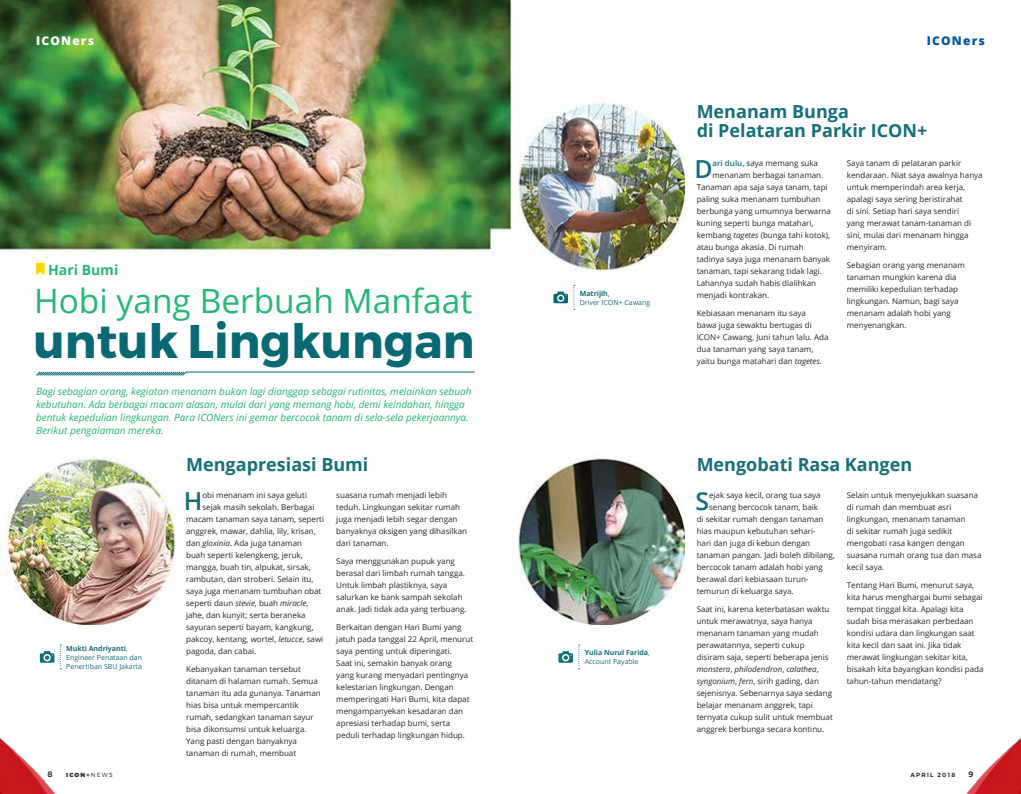
<style>
.page{position:relative;width:1021px;height:794px;background:#fff}
.page>*{position:absolute;margin:0;border:0;box-sizing:border-box;transform-origin:0 0}
.t1{font:700 47.2px "Montserrat";color:#086973}
.t2{font:33.4px "Open Sans";color:#27b677}
.t3{font:600 24.8px "Open Sans";color:#15707a}
.t4{font:700 18px/19px "Open Sans";color:#15707a}
.t5{font:700 14px "Open Sans";color:#27b677}
.t6{font:800 12px "Open Sans";letter-spacing:.1em;color:#0058a4}
.t7{font:800 12px "Open Sans";letter-spacing:.1em;color:#fff}
.t8{font:italic 10px/13px "Open Sans";color:#27b677}
.t9{font:8px/12px "Open Sans";color:#292829}
.t10{font:600 8px "Montserrat";color:#292829}
.t11{font:7px/9px "Open Sans";color:#15707a}
.t12{font:700 7px/9px "Open Sans";color:#15707a}
.t13{font:900 6px "Montserrat";color:#292829}
.t14{font:600 6px "Montserrat";letter-spacing:.2em;color:#292829}
.s1{font-weight:700}
.s2{font-weight:600;color:#15707a}
.s3{font-style:italic}
.s4{font-weight:400}
.s5{font-weight:300}
</style>
<div class="page">
<img style="left:0;top:0;width:684px;height:625px">
<svg style="left:36px;top:263px;width:9px;height:12px"></svg>
<hr style="left:186px;top:372px;width:288px;height:1px;background:#086973">
<svg style="left:35px;top:371px;width:152px;height:5px"></svg>
<svg style="left:40px;top:651px;width:14px;height:12px"></svg>
<svg style="left:60px;top:644px;width:1px;height:25px"></svg>
<svg style="left:558px;top:644px;width:22px;height:25px"></svg>
<svg style="left:553px;top:285px;width:22px;height:25px"></svg>
<img style="left:0;top:737px;width:56px;height:57px">
<img style="left:966px;top:738px;width:54px;height:56px">
<h3 class="t7" style="left:36px;top:32px;width:60px">ICONers</h3>
<h3 class="t5" style="left:48px;top:260px;width:72px">Hari Bumi</h3>
<h2 class="t2" style="left:34px;top:278px;width:440px">Hobi yang Berbuah Manfaat</h2>
<h1 class="t1" style="left:34px;top:312px;width:442px">untuk Lingkungan</h1>
<p class="t8" style="left:36px;top:384px;width:437px">Bagi sebagian orang, kegiatan menanam bukan lagi dianggap sebagai rutinitas, melainkan sebuah kebutuhan. Ada berbagai macam alasan, mulai dari yang memang hobi, demi keindahan, hingga bentuk kepedulian lingkungan. Para ICONers ini gemar bercocok tanam di sela-sela pekerjaannya.<br>Berikut pengalaman mereka.</p>
<p class="t11" style="left:580px;top:288px;width:72px"><span class="s1">Matrijih</span>,<br>Driver ICON+ Cawang</p>
<h3 class="t6" style="left:926px;top:32px;width:60px">ICONers</h3>
<h3 class="t4" style="left:696px;top:101px;width:232px">Menanam Bunga<br>di Pelataran Parkir ICON+</h3>
<h3 class="t3" style="left:694px;top:152px;width:20px">D</h3>
<p class="t9" style="left:712px;top:157px;width:107px"><span class="s2">ari dulu, s</span>aya memang suka</p>
<p class="t9" style="left:712px;top:169px;width:112px">menanam berbagai tanaman.</p>
<p class="t9" style="left:696px;top:181px;width:132px">Tanaman apa saja saya tanam, tapi</p>
<p class="t9" style="left:696px;top:193px;width:125px">paling suka menanam tumbuhan</p>
<p class="t9" style="left:696px;top:205px;width:136px">berbunga yang umumnya berwarna</p>
<p class="t9" style="left:696px;top:217px;width:118px">kuning seperti bunga matahari,</p>
<p class="t9" style="left:696px;top:229px;width:135px">kembang <span class="s3">tagetes</span> (bunga tahi kotok),</p>
<p class="t9" style="left:696px;top:241px;width:108px">atau bunga akasia. Di rumah</p>
<p class="t9" style="left:696px;top:253px;width:135px">tadinya saya juga menanam banyak</p>
<p class="t9" style="left:696px;top:265px;width:127px">tanaman, tapi sekarang tidak lagi.</p>
<p class="t9" style="left:696px;top:277px;width:121px">Lahannya sudah habis dialihkan</p>
<p class="t9" style="left:696px;top:289px;width:74px">menjadi kontrakan.</p>
<p class="t9" style="left:696px;top:307px;width:133px">Kebiasaan menanam itu saya<br>bawa juga sewaktu bertugas di<br>ICON+ Cawang, Juni tahun lalu. Ada dua tanaman yang saya tanam, yaitu bunga matahari dan <span class="s3">tagetes</span>.</p>
<p class="t9" style="left:846px;top:157px;width:137px">Saya tanam di pelataran parkir kendaraan. Niat saya awalnya hanya untuk memperindah area kerja, apalagi saya sering beristirahat<br>di sini. Setiap hari saya sendiri<br>yang merawat tanam-tanaman di sini, mulai dari menanam hingga menyiram.</p>
<p class="t9" style="left:846px;top:259px;width:119px">Sebagian orang yang menanam tanaman mungkin karena dia memiliki kepedulian terhadap lingkungan. Namun, bagi saya menanam adalah hobi yang menyenangkan.</p>
<h3 class="t4" style="left:186px;top:454px;width:184px">Mengapresiasi Bumi</h3>
<h3 class="t4" style="left:696px;top:454px;width:217px">Mengobati Rasa Kangen</h3>
<h3 class="t3" style="left:184px;top:483px;width:20px">H</h3>
<p class="t9" style="left:202px;top:488px;width:106px">obi menanam ini saya geluti</p>
<p class="t9" style="left:336px;top:488px;width:132px">suasana rumah menjadi lebih teduh. Lingkungan sekitar rumah juga menjadi lebih segar dengan banyaknya oksigen yang dihasilkan dari tanaman.</p>
<p class="t9" style="left:336px;top:554px;width:132px">Saya menggunakan pupuk yang berasal dari limbah rumah tangga.<br>Untuk limbah plastiknya, saya salurkan ke bank sampah sekolah anak. Jadi tidak ada yang terbuang.</p>
<p class="t9" style="left:336px;top:620px;width:138px">Berkaitan dengan Hari Bumi yang jatuh pada tanggal 22 April, menurut saya penting untuk diperingati.<br>Saat ini, semakin banyak orang<br>yang kurang menyadari pentingnya kelestarian lingkungan. Dengan memperingati Hari Bumi, kita dapat mengampanyekan kesadaran dan apresiasi terhadap bumi, serta peduli terhadap lingkungan hidup.</p>
<p class="t9" style="left:202px;top:500px;width:113px">sejak masih sekolah. Berbagai</p>
<p class="t9" style="left:186px;top:512px;width:139px">macam tanaman saya tanam, seperti</p>
<p class="t9" style="left:186px;top:524px;width:131px">anggrek, mawar, dahlia, lily, krisan,</p>
<p class="t9" style="left:186px;top:536px;width:117px">dan <span class="s3">gloxinia</span>. Ada juga tanaman</p>
<p class="t9" style="left:186px;top:548px;width:118px">buah seperti kelengkeng, jeruk,</p>
<p class="t9" style="left:186px;top:560px;width:126px">mangga, buah tin, alpukat, sirsak,</p>
<p class="t9" style="left:186px;top:572px;width:129px">rambutan, dan stroberi. Selain itu,</p>
<p class="t9" style="left:186px;top:584px;width:137px">saya juga menanam tumbuhan obat</p>
<p class="t9" style="left:186px;top:596px;width:124px">seperti daun <span class="s3">stevie</span>, buah <span class="s3">miracle</span>,</p>
<p class="t9" style="left:186px;top:608px;width:121px">jahe, dan kunyit; serta beraneka</p>
<p class="t9" style="left:186px;top:620px;width:129px">sayuran seperti bayam, kangkung,</p>
<p class="t9" style="left:186px;top:632px;width:139px">pakcoy, kentang, wortel, <span class="s3">letucce</span>, sawi</p>
<p class="t9" style="left:186px;top:644px;width:72px">pagoda, dan cabai.</p>
<p class="t9" style="left:186px;top:662px;width:136px">Kebanyakan tanaman tersebut ditanam di halaman rumah. Semua tanaman itu ada gunanya. Tanaman hias bisa untuk mempercantik rumah, sedangkan tanaman sayur bisa dikonsumsi untuk keluarga.<br>Yang pasti dengan banyaknya tanaman di rumah, membuat</p>
<p class="t11" style="left:66px;top:644px;width:77px"><span class="s1">Mukti Andriyanti</span>,<br>Engineer Penataan dan<br>Penertiban SBU Jakarta</p>
<p class="t12" style="left:585px;top:648px;width:67px">Yulia Nurul Farida<span class="s4">,<br>Account Payable</span></p>
<h3 class="t3" style="left:695px;top:483px;width:15px">S</h3>
<p class="t9" style="left:709px;top:488px;width:113px">ejak saya kecil, orang tua saya</p>
<p class="t9" style="left:709px;top:500px;width:110px">senang bercocok tanam, baik</p>
<p class="t9" style="left:696px;top:512px;width:128px">di sekitar rumah dengan tanaman</p>
<p class="t9" style="left:696px;top:524px;width:121px">hias maupun kebutuhan sehari-</p>
<p class="t9" style="left:696px;top:536px;width:115px">hari dan juga di kebun dengan</p>
<p class="t9" style="left:696px;top:548px;width:140px">tanaman pangan. Jadi boleh dibilang,</p>
<p class="t9" style="left:696px;top:560px;width:128px">bercocok tanam adalah hobi yang</p>
<p class="t9" style="left:696px;top:572px;width:113px">berawal dari kebiasaan turun-</p>
<p class="t9" style="left:696px;top:584px;width:98px">temurun di keluarga saya.</p>
<p class="t9" style="left:696px;top:602px;width:138px">Saat ini, karena keterbatasan waktu untuk merawatnya, saya hanya menanam tanaman yang mudah perawatannya, seperti cukup disiram saja, seperti beberapa jenis <span class="s3">monstera</span>, <span class="s3">philodendron</span>, <span class="s3">calathea</span>, <span class="s3">syngonium</span>, <span class="s3">fern</span>, sirih gading, dan sejenisnya. Sebenarnya saya sedang belajar menanam anggrek, tapi ternyata cukup sulit untuk membuat anggrek berbunga secara kontinu.</p>
<p class="t9" style="left:846px;top:488px;width:136px">Selain untuk menyejukkan suasana di rumah dan membuat asri lingkungan, menanam tanaman<br>di sekitar rumah juga sedikit mengobati rasa kangen dengan suasana rumah orang tua dan masa kecil saya.</p>
<p class="t9" style="left:846px;top:578px;width:138px">Tentang Hari Bumi, menurut saya, kita harus menghargai bumi sebagai tempat tinggal kita. Apalagi kita sudah bisa merasakan perbedaan kondisi udara dan lingkungan saat kita kecil dan saat ini. Jika tidak merawat lingkungan sekitar kita, bisakah kita bayangkan kondisi pada tahun-tahun mendatang?</p>
<p class="t10" style="left:48px;top:769px;width:7px">8</p>
<p class="t13" style="left:66px;top:771px;width:48px">ICON+<span class="s5">NEWS</span></p>
<p class="t14" style="left:910px;top:770px;width:46px">APRIL 2018</p>
<p class="t10" style="left:968px;top:769px;width:7px">9</p>
</div>
